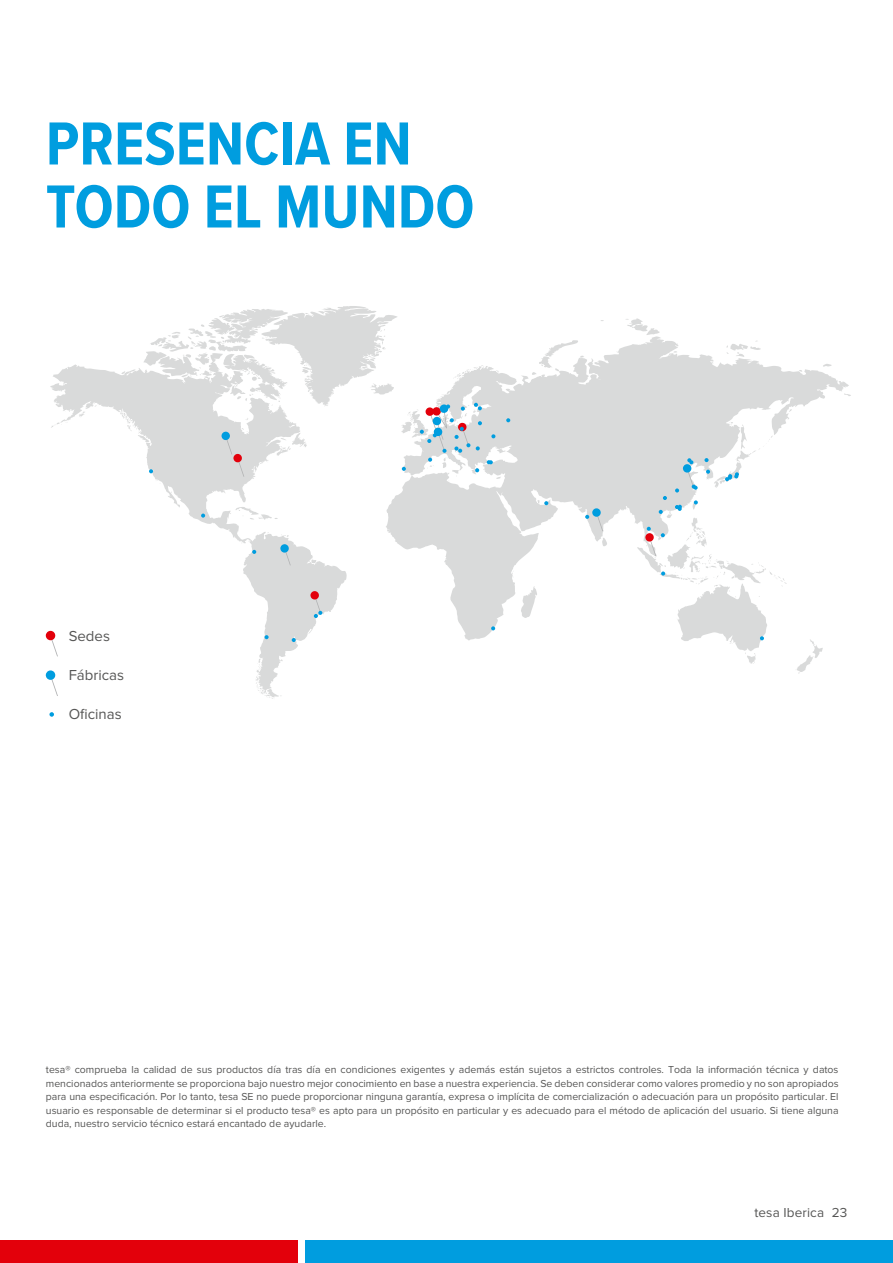
<style>
.page{position:relative;width:893px;height:1263px;background:#fff}
.page>*{position:absolute;margin:0;border:0;box-sizing:border-box;transform-origin:0 0}
.t1{font:700 63px/63px "Proxima Nova Cond";color:#009ddf}
.t2{font:15px "Proxima Nova";color:#565655}
.t3{font:13.5px "Proxima Nova";letter-spacing:.01em;color:#565655}
.t4{font:10.5px/13.5px "Proxima Nova";color:#565655;text-align:justify}
</style>
<div class="page">
<svg style="left:50px;top:306px;width:801px;height:393px"></svg>
<svg style="left:84px;top:648px;width:11px;height:23px"></svg>
<svg style="left:645px;top:533px;width:9px;height:9px"></svg>
<svg style="left:226px;top:437px;width:18px;height:40px"></svg>
<div style="left:221px;top:431px;width:9px;height:9px;background:#009ddf;border-radius:50%"></div>
<svg style="left:284px;top:548px;width:7px;height:17px"></svg>
<svg style="left:84px;top:683px;width:11px;height:16px"></svg>
<div style="left:280px;top:544px;width:9px;height:9px;background:#009ddf;border-radius:50%"></div>
<svg style="left:506px;top:418px;width:4px;height:4px"></svg>
<svg style="left:544px;top:501px;width:4px;height:4px"></svg>
<svg style="left:585px;top:508px;width:18px;height:23px"></svg>
<svg style="left:491px;top:626px;width:4px;height:4px"></svg>
<svg style="left:659px;top:510px;width:4px;height:4px"></svg>
<svg style="left:647px;top:527px;width:18px;height:29px"></svg>
<svg style="left:661px;top:571px;width:4px;height:4px"></svg>
<svg style="left:760px;top:636px;width:4px;height:4px"></svg>
<svg style="left:663px;top:496px;width:4px;height:4px"></svg>
<svg style="left:706px;top:470px;width:4px;height:4px"></svg>
<svg style="left:704px;top:458px;width:5px;height:4px"></svg>
<svg style="left:675px;top:458px;width:23px;height:34px"></svg>
<svg style="left:694px;top:500px;width:4px;height:4px"></svg>
<svg style="left:675px;top:505px;width:7px;height:6px"></svg>
<svg style="left:402px;top:467px;width:4px;height:4px"></svg>
<svg style="left:420px;top:403px;width:75px;height:69px"></svg>
<svg style="left:201px;top:514px;width:4px;height:4px"></svg>
<svg style="left:252px;top:550px;width:4px;height:4px"></svg>
<svg style="left:265px;top:635px;width:4px;height:4px"></svg>
<svg style="left:292px;top:638px;width:4px;height:4px"></svg>
<svg style="left:149px;top:469px;width:4px;height:4px"></svg>
<svg style="left:725px;top:472px;width:14px;height:9px"></svg>
<svg style="left:310px;top:591px;width:12px;height:27px"></svg>
<svg style="left:46px;top:631px;width:12px;height:25px"></svg>
<svg style="left:46px;top:670px;width:12px;height:26px"></svg>
<svg style="left:49px;top:712px;width:5px;height:5px"></svg>
<div style="left:0;top:1240px;width:298px;height:23px;background:#e3000b"></div>
<div style="left:305px;top:1240px;width:588px;height:23px;background:#009ddf"></div>
<h1 class="t1" style="left:46px;top:111px;width:430px">PRESENCIA EN<br>TODO EL MUNDO</h1>
<h2 class="t2" style="left:69px;top:629px;width:43px">Sedes</h2>
<h2 class="t2" style="left:69px;top:668px;width:57px">Fábricas</h2>
<h2 class="t2" style="left:69px;top:707px;width:55px">Oficinas</h2>
<p class="t4" style="left:46px;top:1064px;width:794px">tesa® comprueba la calidad de sus productos día tras día en condiciones exigentes y además están sujetos a estrictos controles. Toda la información técnica y datos mencionados anteriormente se proporciona bajo nuestro mejor conocimiento en base a nuestra experiencia. Se deben considerar como valores promedio y no son apropiados para una especificación. Por lo tanto, tesa SE no puede proporcionar ninguna garantía, expresa o implícita de comercialización o adecuación para un propósito particular. El usuario es responsable de determinar si el producto tesa® es apto para un propósito en particular y es adecuado para el método de aplicación del usuario. Si tiene alguna duda, nuestro servicio técnico estará encantado de ayudarle.</p>
<p class="t3" style="left:754px;top:1206px;width:94px">tesa Iberica 23</p>
</div>
